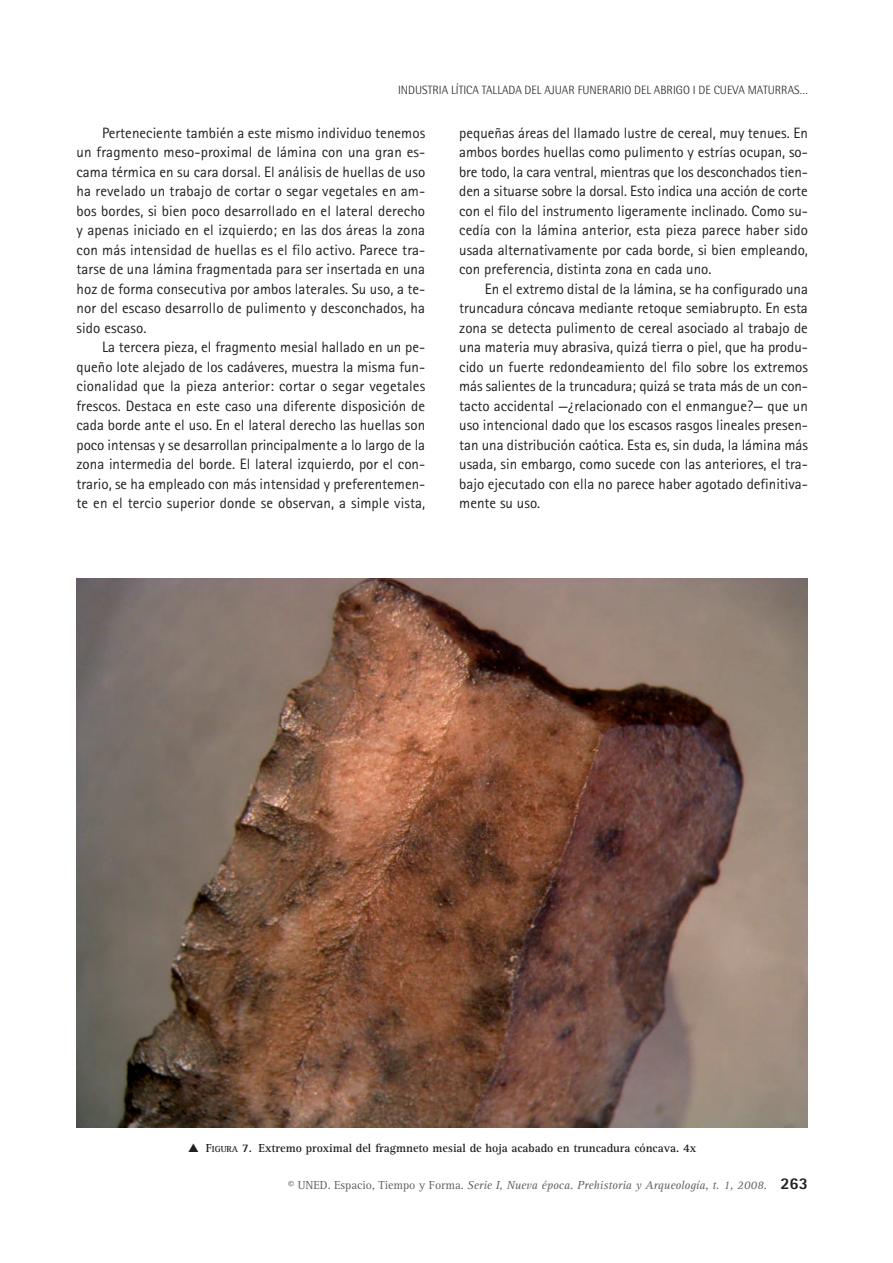
<style>
.page{position:relative;width:893px;height:1263px;background:#fff}
.page>*{position:absolute;margin:0;border:0;box-sizing:border-box;transform-origin:0 0}
.t1{font:15px/19.5px "Rotis Sans Serif";color:#231f20;text-align:justify}
.t2{font:italic 12px "Rotis Serif";color:#636366}
.t3{font:700 12px "Rotis Serif";color:#231f20}
.t4{font:300 12px "Rotis Semi Sans";color:#231f20}
.s1{font-size:9px}
.s2{font-style:normal}
.s3{font-family:"Rotis Sans Serif";font-weight:800;font-style:normal;font-size:16.5px;color:#231f20}
</style>
<div class="page">
<img style="left:76px;top:578px;width:732px;height:550px">
<p class="t4" style="left:398px;top:86px;width:411px">INDUSTRIA LÍTICA TALLADA DEL AJUAR FUNERARIO DEL ABRIGO I DE CUEVA MATURRAS…</p>
<p class="t1" style="left:77px;top:125px;width:350px;text-indent:26px">Perteneciente también a este mismo individuo tenemos un fragmento meso-proximal de lámina con una gran es&shy;cama térmica en su cara dorsal. El análisis de huellas de uso ha revelado un trabajo de cortar o segar vegetales en am&shy;bos bordes, si bien poco desarrollado en el lateral derecho y apenas iniciado en el izquierdo; en las dos áreas la zona con más intensidad de huellas es el filo activo. Parece tra&shy;tarse de una lámina fragmentada para ser insertada en una hoz de forma consecutiva por ambos laterales. Su uso, a te&shy;nor del escaso desarrollo de pulimento y desconchados, ha sido escaso.</p>
<p class="t1" style="left:77px;top:339px;width:350px;text-indent:26px">La tercera pieza, el fragmento mesial hallado en un pe&shy;queño lote alejado de los cadáveres, muestra la misma fun&shy;cionalidad que la pieza anterior: cortar o segar vegetales frescos. Destaca en este caso una diferente disposición de cada borde ante el uso. En el lateral derecho las huellas son poco intensas y se desarrollan principalmente a lo largo de la zona intermedia del borde. El lateral izquierdo, por el con&shy;trario, se ha empleado con más intensidad y preferentemen&shy;te en el tercio superior donde se observan, a simple vista,</p>
<p class="t1" style="left:459px;top:125px;width:350px">pequeñas áreas del llamado lustre de cereal, muy tenues. En ambos bordes huellas como pulimento y estrías ocupan, so&shy;bre todo, la cara ventral, mientras que los desconchados tien&shy;den a situarse sobre la dorsal. Esto indica una acción de corte con el filo del instrumento ligeramente inclinado. Como su&shy;cedía con la lámina anterior, esta pieza parece haber sido usada alternativamente por cada borde, si bien empleando, con preferencia, distinta zona en cada uno.</p>
<p class="t1" style="left:459px;top:281px;width:350px;text-indent:26px">En el extremo distal de la lámina, se ha configurado una truncadura cóncava mediante retoque semiabrupto. En esta zona se detecta pulimento de cereal asociado al trabajo de una materia muy abrasiva, quizá tierra o piel, que ha produ&shy;cido un fuerte redondeamiento del filo sobre los extremos más salientes de la truncadura; quizá se trata más de un con&shy;tacto accidental —¿relacionado con el enmangue?— que un uso intencional dado que los escasos rasgos lineales presen&shy;tan una distribución caótica. Esta es, sin duda, la lámina más usada, sin embargo, como sucede con las anteriores, el tra&shy;bajo ejecutado con ella no parece haber agotado definitiva&shy;mente su uso.</p>
<p class="t3" style="left:188px;top:1144px;width:509px">▲ F<span class="s1">IGURA</span> 7. Extremo proximal del fragmneto mesial de hoja acabado en truncadura cóncava. 4x</p>
<p class="t2" style="left:288px;top:1181px;width:521px"><span class="s2">© UNED. Espacio, Tiempo y Forma.</span> Serie I, Nueva época. Prehistoria y Arqueología, t. 1, 2008. <span class="s3">263</span></p>
</div>
